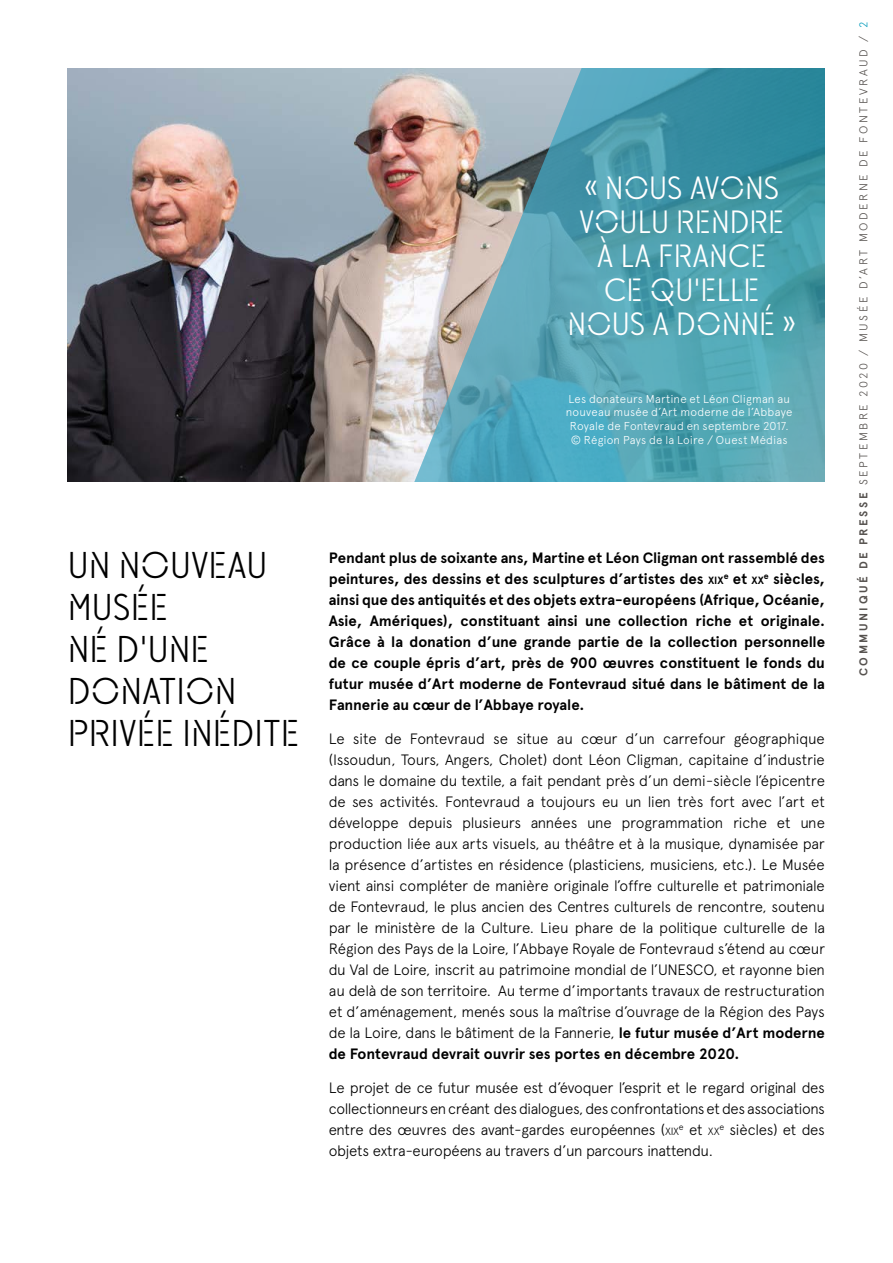
<style>
.page{position:relative;width:893px;height:1263px;background:#fff}
.page>*{position:absolute;margin:0;border:0;box-sizing:border-box;transform-origin:0 0}
.t1{font:33px/42px "Fontevraud";color:#000}
.t2{font:28.5px/34.2px "Fontevraud";color:#fff;text-align:center}
.t3{font:300 15px/21px "Apercu Pro";letter-spacing:-.02em;color:#000;text-align:justify}
.t4{font:15px/21px "Apercu Bold Pro";letter-spacing:-.005em;color:#000;text-align:justify}
.t5{font:300 11.4px/13.8px "Apercu Pro";letter-spacing:.015em;color:#fff;text-align:center}
.t6{font:300 11.4px "Apercu Pro";letter-spacing:.22em;color:#56524f}
.s1{font-size:10.5px}
.s2{font-family:"Apercu Bold Pro";font-weight:400}
.s3{color:#009abb}
</style>
<div class="page">
<img style="left:68px;top:68px;width:294px;height:414px">
<img style="left:362px;top:68px;width:463px;height:414px">
<h2 class="t2" style="left:568px;top:169px;width:230px">« NOUS AVONS<br>VOULU RENDRE<br>À LA FRANCE<br>CE QU'ELLE<br>NOUS A DONNÉ »</h2>
<p class="t5" style="left:566px;top:391px;width:228px">Les donateurs Martine et Léon Cligman au nouveau musée d’Art moderne de l’Abbaye Royale de Fontevraud en septembre 2017. © Région Pays de la Loire / Ouest Médias</p>
<h1 class="t1" style="left:68px;top:541px;width:233px">UN NOUVEAU<br>MUSÉE<br>NÉ D'UNE<br>DONATION<br>PRIVÉE INÉDITE</h1>
<p class="t4" style="left:329px;top:547px;width:498px">Pendant plus de soixante ans, Martine et Léon Cligman ont rassemblé des peintures, des dessins et des sculptures d’artistes des <span class="s1">XIX</span><sup>e</sup> et <span class="s1">XX</span><sup>e</sup> siècles, ainsi que des antiquités et des objets extra-européens (Afrique, Océanie, Asie, Amériques), constituant ainsi une collection riche et originale.<br>Grâce à la donation d’une grande partie de la collection personnelle de ce couple épris d’art, près de 900 œuvres constituent le fonds du futur musée d’Art moderne de Fontevraud situé dans le bâtiment de la Fannerie au cœur de l’Abbaye royale.</p>
<p class="t3" style="left:329px;top:727px;width:498px">Le site de Fontevraud se situe au cœur d’un carrefour géographique (Issoudun, Tours, Angers, Cholet) dont Léon Cligman, capitaine d’industrie dans le domaine du textile, a fait pendant près d’un demi-siècle l’épicentre de ses activités. Fontevraud a toujours eu un lien très fort avec l’art et développe depuis plusieurs années une programmation riche et une production liée aux arts visuels, au théâtre et à la musique, dynamisée par la présence d’artistes en résidence (plasticiens, musiciens, etc.). Le Musée vient ainsi compléter de manière originale l’offre culturelle et patrimoniale de Fontevraud, le plus ancien des Centres culturels de rencontre, soutenu par le ministère de la Culture. Lieu phare de la politique culturelle de la Région des Pays de la Loire, l’Abbaye Royale de Fontevraud s’étend au cœur du Val de Loire, inscrit au patrimoine mondial de l’UNESCO, et rayonne bien au delà de son territoire. Au terme d’importants travaux de restructuration et d’aménagement, menés sous la maîtrise d’ouvrage de la Région des Pays de la Loire, dans le bâtiment de la Fannerie, <span class="s2">le futur musée d’Art moderne</span></p>
<p class="t4" style="left:329px;top:1043px;width:412px">de Fontevraud devrait ouvrir ses portes en décembre 2020.</p>
<p class="t3" style="left:329px;top:1076px;width:498px">Le projet de ce futur musée est d’évoquer l’esprit et le regard original des collectionneurs en créant des dialogues, des confrontations et des associations entre des œuvres des avant-gardes européennes (<span class="s1">XIX</span><sup>e</sup> et <span class="s1">XX</span><sup>e</sup> siècles) et des objets extra-européens au travers d’un parcours inattendu.</p>
<p class="t6" style="left:855px;top:676px;width:656px;rotate:-90deg"><span class="s2">COMMUNIQUÉ DE PRESSE</span> SEPTEMBRE 2020 / MUSÉE D’ART MODERNE DE FONTEVRAUD / <span class="s3">2</span></p>
</div>
